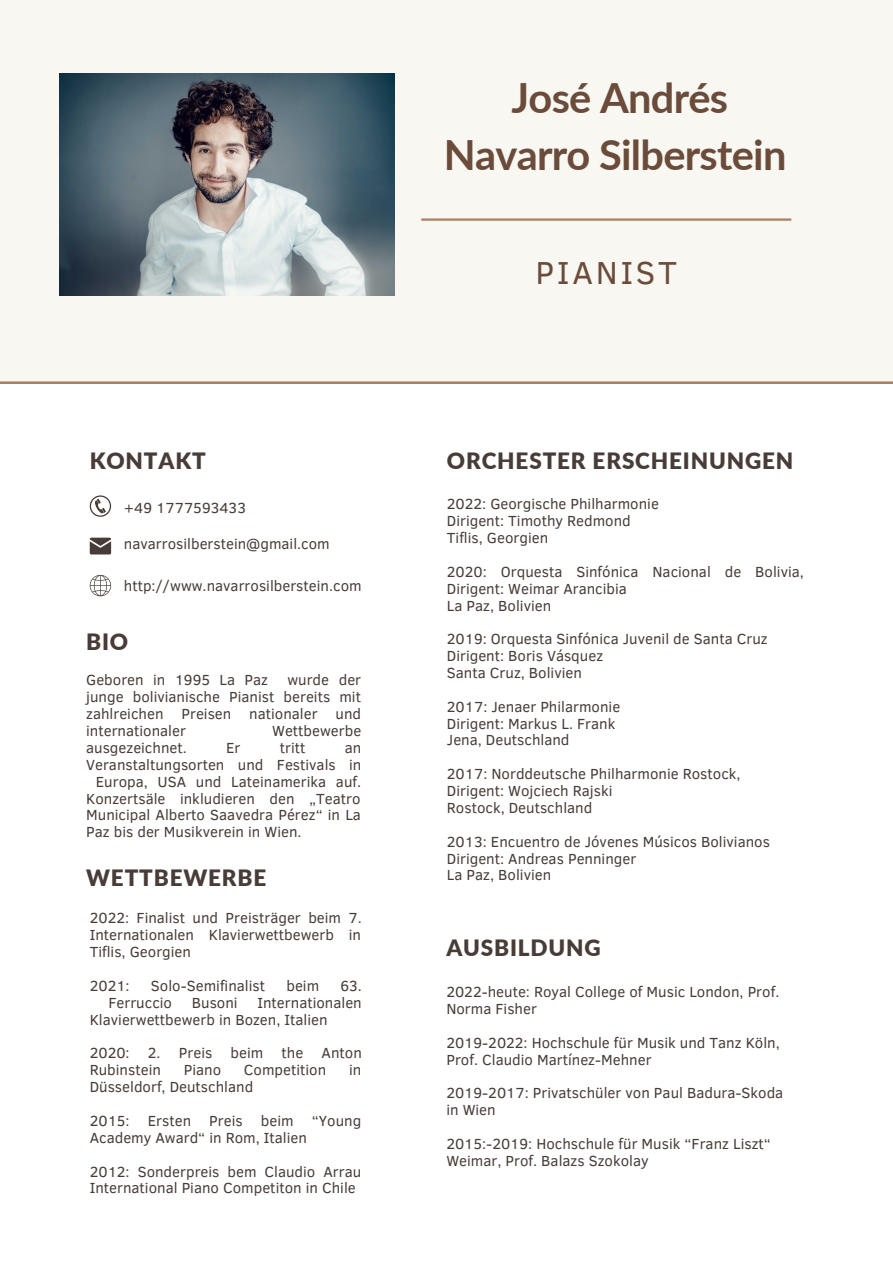
<style>
.page{position:relative;width:893px;height:1264px;background:#fff}
.page>*{position:absolute;margin:0;border:0;box-sizing:border-box;transform-origin:0 0}
.t1{font:700 41.55px/57.3px "Lato";letter-spacing:-.02em;color:#6b4c3a;text-align:center}
.t2{font:32.7px "Clear Sans";letter-spacing:.09em;color:#6b4c3a}
.t3{font:900 22.5px "Lato";letter-spacing:.04em;color:#473c38}
.t4{font:15px/16.8px "Clear Sans";color:#473c38}
</style>
<div class="page">
<div style="left:0;top:0;width:892px;height:384px;background:#f8f7f2"></div>
<hr style="left:421px;top:218px;width:370px;height:3px;background:#ae7e5e">
<svg style="left:90px;top:495px;width:21px;height:22px"></svg>
<svg style="left:90px;top:537px;width:21px;height:17px"></svg>
<svg style="left:90px;top:575px;width:21px;height:21px"></svg>
<img style="left:60px;top:73px;width:334px;height:223px">
<h1 class="t1" style="left:444px;top:68px;width:344px">José Andrés<br>Navarro Silberstein</h1>
<h3 class="t3" style="left:90px;top:446px;width:117px">KONTAKT</h3>
<p class="t4" style="left:124px;top:498px;width:124px">+49 1777593433</p>
<p class="t4" style="left:124px;top:534px;width:207px">navarrosilberstein@gmail.com</p>
<p class="t4" style="left:124px;top:576px;width:239px">http://www.navarrosilberstein.com</p>
<h3 class="t3" style="left:86px;top:628px;width:44px">BIO</h3>
<p class="t4" style="left:86px;top:671px;width:183px">Geboren in 1995 La Paz</p>
<p class="t4" style="left:86px;top:671px;width:276px;text-align:justify;text-indent:201px">wurde der junge bolivianische Pianist bereits mit zahlreichen Preisen nationaler und internationaler</p>
<p class="t4" style="left:272px;top:721px;width:91px">Wettbewerbe</p>
<p class="t4" style="left:86px;top:738px;width:102px">ausgezeichnet.</p>
<p class="t4" style="left:226px;top:738px;width:16px">Er</p>
<p class="t4" style="left:280px;top:738px;width:27px">tritt</p>
<p class="t4" style="left:345px;top:738px;width:18px">an</p>
<p class="t4" style="left:86px;top:755px;width:277px">Veranstaltungsorten und Festivals in</p>
<p class="t4" style="left:96px;top:772px;width:267px">Europa, USA und Lateinamerika auf.</p>
<p class="t4" style="left:86px;top:789px;width:276px">Konzertsäle inkludieren den „Teatro</p>
<p class="t4" style="left:86px;top:806px;width:276px">Municipal Alberto Saavedra Pérez“ in La</p>
<p class="t4" style="left:86px;top:822px;width:217px">Paz bis der Musikverein in Wien.</p>
<h2 class="t2" style="left:535px;top:248px;width:143px">PIANIST</h2>
<h3 class="t3" style="left:447px;top:446px;width:348px">ORCHESTER ERSCHEINUNGEN</h3>
<p class="t4" style="left:447px;top:495px;width:213px">2022: Georgische Philharmonie<br>Dirigent: Timothy Redmond<br>Tiflis, Georgien</p>
<p class="t4" style="left:447px;top:562px;width:358px">2020: Orquesta Sinfónica Nacional de Bolivia,<br>Dirigent: Weimar Arancibia<br>La Paz, Bolivien</p>
<p class="t4" style="left:447px;top:630px;width:322px">2019: Orquesta Sinfónica Juvenil de Santa Cruz<br>Dirigent: Boris Vásquez<br>Santa Cruz, Bolivien</p>
<p class="t4" style="left:447px;top:697px;width:175px">2017: Jenaer Philarmonie<br>Dirigent: Markus L. Frank<br>Jena, Deutschland</p>
<p class="t4" style="left:447px;top:764px;width:295px">2017: Norddeutsche Philharmonie Rostock,<br>Dirigent: Wojciech Rajski<br>Rostock, Deutschland</p>
<p class="t4" style="left:447px;top:832px;width:324px">2013: Encuentro de Jóvenes Músicos Bolivianos<br>Dirigent: Andreas Penninger</p>
<h3 class="t3" style="left:86px;top:863px;width:182px">WETTBEWERBE</h3>
<p class="t4" style="left:447px;top:866px;width:106px">La Paz, Bolivien</p>
<p class="t4" style="left:90px;top:909px;width:273px;text-align:justify">2022: Finalist und Preisträger beim 7.<br>Internationalen Klavierwettbewerb in Tiflis, Georgien</p>
<p class="t4" style="left:90px;top:976px;width:41px">2021:</p>
<p class="t4" style="left:151px;top:976px;width:116px">Solo-Semifinalist</p>
<p class="t4" style="left:286px;top:976px;width:34px">beim</p>
<p class="t4" style="left:340px;top:976px;width:23px">63.</p>
<p class="t4" style="left:108px;top:993px;width:65px">Ferruccio</p>
<p class="t4" style="left:192px;top:993px;width:47px">Busoni</p>
<h3 class="t3" style="left:446px;top:934px;width:156px">AUSBILDUNG</h3>
<p class="t4" style="left:446px;top:982px;width:334px">2022-heute: Royal College of Music London, Prof.<br>Norma Fisher</p>
<p class="t4" style="left:446px;top:1033px;width:335px">2019-2022: Hochschule für Musik und Tanz Köln,<br>Prof. Claudio Martínez-Mehner</p>
<p class="t4" style="left:446px;top:1083px;width:338px">2019-2017: Privatschüler von Paul Badura-Skoda in Wien</p>
<p class="t4" style="left:446px;top:1134px;width:326px">2015:-2019: Hochschule für Musik “Franz Liszt“<br>Weimar, Prof. Balazs Szokolay</p>
<p class="t4" style="left:90px;top:993px;width:273px;text-indent:168px">Internationalen<br>Klavierwettbewerb in Bozen, Italien</p>
<p class="t4" style="left:90px;top:1043px;width:273px">2020: 2. Preis beim the Anton<br>Rubinstein</p>
<p class="t4" style="left:184px;top:1060px;width:39px">Piano</p>
<p class="t4" style="left:244px;top:1060px;width:84px">Competition</p>
<p class="t4" style="left:349px;top:1060px;width:14px">in</p>
<p class="t4" style="left:90px;top:1077px;width:165px">Düsseldorf, Deutschland</p>
<p class="t4" style="left:90px;top:1111px;width:273px">2015: Ersten Preis beim “Young<br>Academy Award“ in Rom, Italien</p>
<p class="t4" style="left:90px;top:1162px;width:273px">2012: Sonderpreis bem Claudio Arrau<br>International Piano Competiton in Chile</p>
</div>
